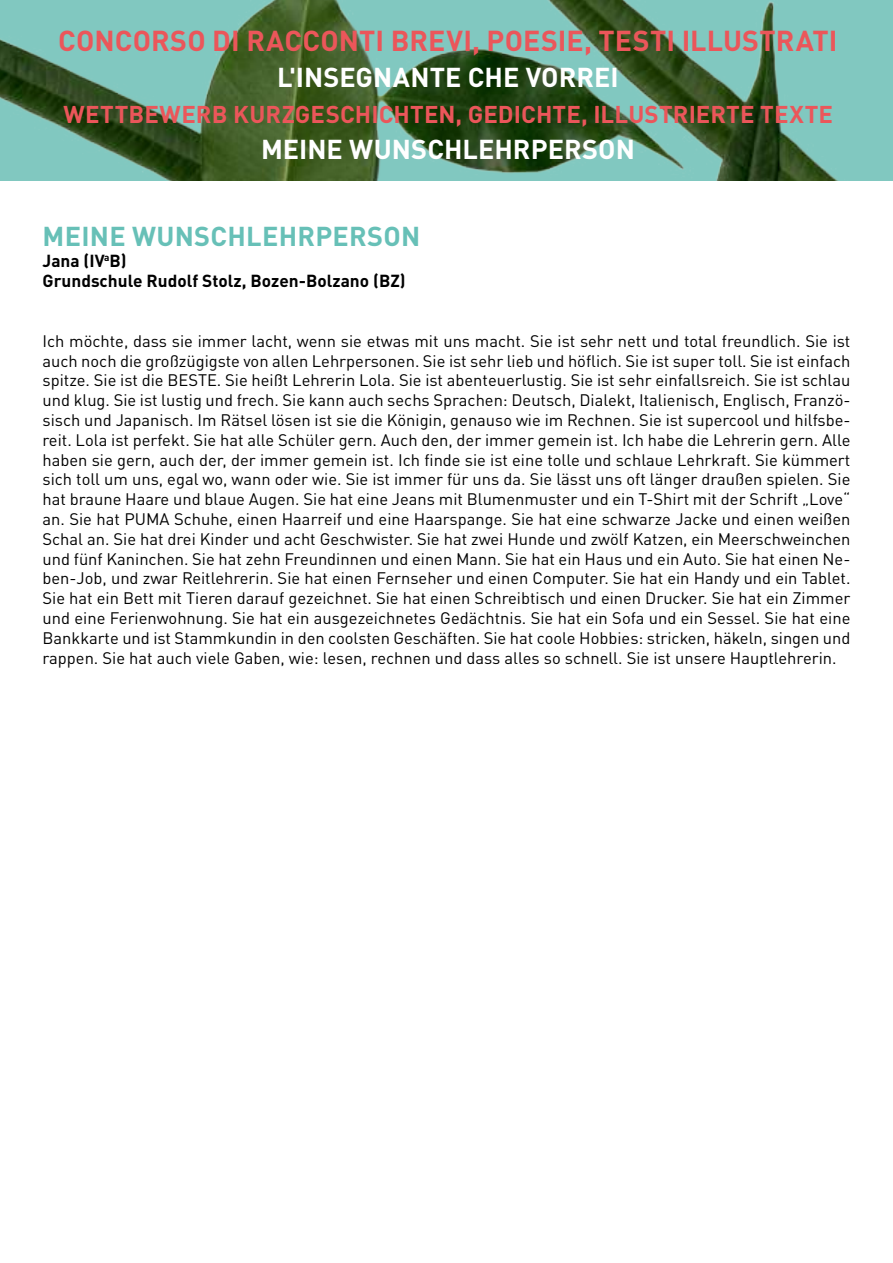
<style>
.page{position:relative;width:893px;height:1263px;background:#fff}
.page>*{position:absolute;margin:0;border:0;box-sizing:border-box;transform-origin:0 0}
.t1{font:700 28.5px "DINOT";letter-spacing:.005em;color:#eb565a}
.t2{font:700 27px "DINOT";color:#fff}
.t3{font:700 27px "DINOT";letter-spacing:.01em;color:#67c0b7}
.t4{font:700 24px "DINOT";letter-spacing:.005em;color:#eb565a}
.t5{font:700 17.25px/20.7px "DINOT";color:#000}
.t6{font:16.5px/19.8px "DINOT";color:#000;text-align:justify}
</style>
<div class="page">
<img style="left:0;top:0;width:893px;height:181px">
<h1 class="t1" style="left:58px;top:22px;width:781px">CONCORSO DI RACCONTI BREVI, POESIE, TESTI ILLUSTRATI</h1>
<h2 class="t2" style="left:277px;top:60px;width:343px">L'INSEGNANTE CHE VORREI</h2>
<h3 class="t4" style="left:64px;top:99px;width:771px">WETTBEWERB KURZGESCHICHTEN, GEDICHTE, ILLUSTRIERTE TEXTE</h3>
<h2 class="t2" style="left:261px;top:132px;width:375px">MEINE WUNSCHLEHRPERSON</h2>
<h2 class="t3" style="left:43px;top:219px;width:379px">MEINE WUNSCHLEHRPERSON</h2>
<p class="t5" style="left:43px;top:250px;width:365px">Jana (IV<sup>a</sup>B)<br>Grundschule Rudolf Stolz, Bozen-Bolzano (BZ)</p>
<p class="t6" style="left:43px;top:331px;width:809px">Ich möchte, dass sie immer lacht, wenn sie etwas mit uns macht. Sie ist sehr nett und total freundlich. Sie ist auch noch die großzügigste von allen Lehrpersonen. Sie ist sehr lieb und höflich. Sie ist super toll. Sie ist einfach spitze. Sie ist die BESTE. Sie heißt Lehrerin Lola. Sie ist abenteuerlustig. Sie ist sehr einfallsreich. Sie ist schlau und klug. Sie ist lustig und frech. Sie kann auch sechs Sprachen: Deutsch, Dialekt, Italienisch, Englisch, Franzö&shy;sisch und Japanisch. Im Rätsel lösen ist sie die Königin, genauso wie im Rechnen. Sie ist supercool und hilfsbe&shy;reit. Lola ist perfekt. Sie hat alle Schüler gern. Auch den, der immer gemein ist. Ich habe die Lehrerin gern. Alle haben sie gern, auch der, der immer gemein ist. Ich finde sie ist eine tolle und schlaue Lehrkraft. Sie kümmert sich toll um uns, egal wo, wann oder wie. Sie ist immer für uns da. Sie lässt uns oft länger draußen spielen. Sie hat braune Haare und blaue Augen. Sie hat eine Jeans mit Blumenmuster und ein T-Shirt mit der Schrift „Love“ an. Sie hat PUMA Schuhe, einen Haarreif und eine Haarspange. Sie hat eine schwarze Jacke und einen weißen Schal an. Sie hat drei Kinder und acht Geschwister. Sie hat zwei Hunde und zwölf Katzen, ein Meerschweinchen und fünf Kaninchen. Sie hat zehn Freundinnen und einen Mann. Sie hat ein Haus und ein Auto. Sie hat einen Ne&shy;ben-Job, und zwar Reitlehrerin. Sie hat einen Fernseher und einen Computer. Sie hat ein Handy und ein Tablet.<br>Sie hat ein Bett mit Tieren darauf gezeichnet. Sie hat einen Schreibtisch und einen Drucker. Sie hat ein Zimmer und eine Ferienwohnung. Sie hat ein ausgezeichnetes Gedächtnis. Sie hat ein Sofa und ein Sessel. Sie hat eine Bankkarte und ist Stammkundin in den coolsten Geschäften. Sie hat coole Hobbies: stricken, häkeln, singen und rappen. Sie hat auch viele Gaben, wie: lesen, rechnen und dass alles so schnell. Sie ist unsere Hauptlehrerin.</p>
</div>
